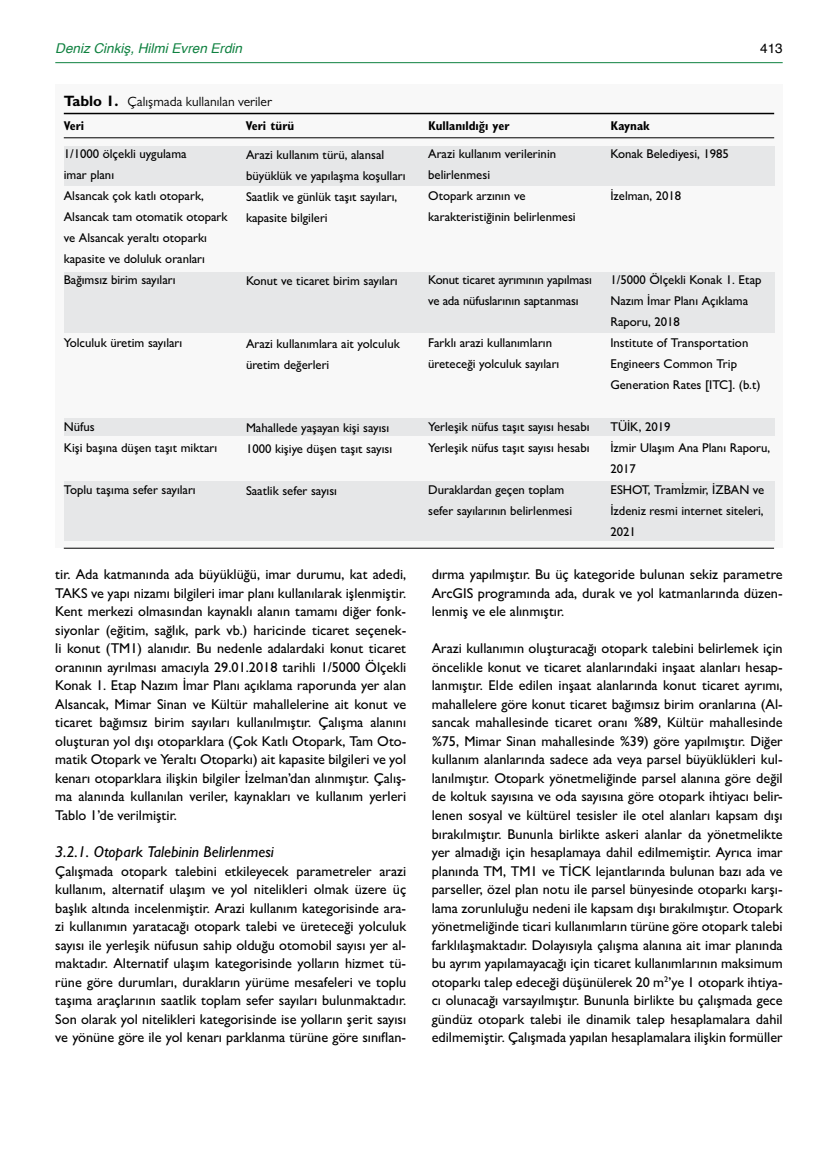
<style>
.page{position:relative;width:838px;height:1170px;background:#fff}
.page>*{position:absolute;margin:0;border:0;box-sizing:border-box;transform-origin:0 0}
.t1{font:italic 500 15.75px "Gill Sans MT Pro";color:#000}
.t2{font:500 14.25px/18.5px "Gill Sans MT Pro";color:#000;text-align:justify}
.t3{font:13.5px "Gill Sans MT Pro";color:#000}
.t4{font:italic 13.5px "Helvetica";color:#0f8140}
.t5{font:13.5px "Helvetica";color:#000}
.t6{font:500 12.75px/21px "Gill Sans MT Pro";color:#000}
.t7{font:700 condensed 12.75px "Gill Sans MT Pro";color:#000}
.s1{font-weight:700;font-size:15px}
</style>
<div class="page">
<hr style="left:55px;top:62px;width:727px;height:1px;background:#0f8140">
<div style="left:55px;top:85px;width:727px;height:463px;background:#f8f8f8"></div>
<div style="left:64px;top:418px;width:710px;height:17px;background:#e6e7e8"></div>
<div style="left:64px;top:481px;width:710px;height:59px;background:#e6e7e8"></div>
<div style="left:64px;top:272px;width:710px;height:60px;background:#e6e7e8"></div>
<div style="left:64px;top:146px;width:710px;height:40px;background:#e6e7e8"></div>
<hr style="left:64px;top:113px;width:710px;height:1px;background:#000">
<hr style="left:64px;top:137px;width:710px;height:1px;background:#000">
<hr style="left:64px;top:548px;width:710px;height:1px;background:#000">
<p class="t4" style="left:55px;top:37px;width:188px">Deniz Cinkiş, Hilmi Evren Erdin</p>
<p class="t5" style="left:760px;top:37px;width:24px">413</p>
<p class="t3" style="left:64px;top:94px;width:210px"><span class="s1">Tablo 1.</span> Çalışmada kullanılan veriler</p>
<p class="t7" style="left:64px;top:118px;width:22px">Veri</p>
<p class="t7" style="left:246px;top:118px;width:50px">Veri türü</p>
<p class="t7" style="left:428px;top:118px;width:82px">Kullanıldığı yer</p>
<p class="t7" style="left:611px;top:118px;width:40px">Kaynak</p>
<p class="t6" style="left:64px;top:143px;width:165px">1/1000 ölçekli uygulama<br>imar planı<br>Alsancak çok katlı otopark,<br>Alsancak tam otomatik otopark ve Alsancak yeraltı otoparkı kapasite ve doluluk oranları<br>Bağımsız birim sayıları</p>
<p class="t6" style="left:246px;top:144px;width:161px">Arazi kullanım türü, alansal büyüklük ve yapılaşma koşulları<br>Saatlik ve günlük taşıt sayıları, kapasite bilgileri</p>
<p class="t6" style="left:246px;top:270px;width:153px">Konut ve ticaret birim sayıları</p>
<p class="t6" style="left:64px;top:332px;width:120px">Yolculuk üretim sayıları</p>
<p class="t6" style="left:64px;top:416px;width:155px">Nüfus<br>Kişi başına düşen taşıt miktarı</p>
<p class="t6" style="left:64px;top:479px;width:133px">Toplu taşıma sefer sayıları</p>
<p class="t6" style="left:246px;top:333px;width:155px">Arazi kullanımlara ait yolculuk üretim değerleri</p>
<p class="t6" style="left:246px;top:417px;width:148px">Mahallede yaşayan kişi sayısı<br>1000 kişiye düşen taşıt sayısı</p>
<p class="t6" style="left:246px;top:480px;width:93px">Saatlik sefer sayısı</p>
<p class="t2" style="left:55px;top:565px;width:352px">tir. Ada katmanında ada büyüklüğü, imar durumu, kat adedi, TAKS ve yapı nizamı bilgileri imar planı kullanılarak işlenmiştir.<br>Kent merkezi olmasından kaynaklı alanın tamamı diğer fonk&shy;siyonlar (eğitim, sağlık, park vb.) haricinde ticaret seçenek&shy;li konut (TM1) alanıdır. Bu nedenle adalardaki konut ticaret oranının ayrılması amacıyla 29.01.2018 tarihli 1/5000 Ölçekli Konak 1. Etap Nazım İmar Planı açıklama raporunda yer alan Alsancak, Mimar Sinan ve Kültür mahallelerine ait konut ve ticaret bağımsız birim sayıları kullanılmıştır. Çalışma alanını oluşturan yol dışı otoparklara (Çok Katlı Otopark, Tam Oto&shy;matik Otopark ve Yeraltı Otoparkı) ait kapasite bilgileri ve yol kenarı otoparklara ilişkin bilgiler İzelman’dan alınmıştır. Çalış&shy;ma alanında kullanılan veriler, kaynakları ve kullanım yerleri Tablo 1’de verilmiştir.</p>
<p class="t1" style="left:55px;top:842px;width:220px">3.2.1. Otopark Talebinin Belirlenmesi</p>
<p class="t2" style="left:55px;top:861px;width:352px">Çalışmada otopark talebini etkileyecek parametreler arazi kullanım, alternatif ulaşım ve yol nitelikleri olmak üzere üç başlık altında incelenmiştir. Arazi kullanım kategorisinde ara&shy;zi kullanımın yaratacağı otopark talebi ve üreteceği yolculuk sayısı ile yerleşik nüfusun sahip olduğu otomobil sayısı yer al&shy;maktadır. Alternatif ulaşım kategorisinde yolların hizmet tü&shy;rüne göre durumları, durakların yürüme mesafeleri ve toplu taşıma araçlarının saatlik toplam sefer sayıları bulunmaktadır.<br>Son olarak yol nitelikleri kategorisinde ise yolların şerit sayısı ve yönüne göre ile yol kenarı parklanma türüne göre sınıflan-</p>
<p class="t6" style="left:428px;top:143px;width:149px">Arazi kullanım verilerinin belirlenmesi<br>Otopark arzının ve karakteristiğinin belirlenmesi</p>
<p class="t6" style="left:610px;top:143px;width:120px">Konak Belediyesi, 1985</p>
<p class="t6" style="left:610px;top:185px;width:72px">İzelman, 2018</p>
<p class="t6" style="left:428px;top:269px;width:165px">Konut ticaret ayrımının yapılması ve ada nüfuslarının saptanması</p>
<p class="t6" style="left:428px;top:332px;width:133px">Farklı arazi kullanımların üreteceği yolculuk sayıları</p>
<p class="t6" style="left:428px;top:416px;width:163px">Yerleşik nüfus taşıt sayısı hesabı<br>Yerleşik nüfus taşıt sayısı hesabı</p>
<p class="t6" style="left:428px;top:479px;width:145px">Duraklardan geçen toplam sefer sayılarının belirlenmesi</p>
<p class="t6" style="left:610px;top:269px;width:153px">1/5000 Ölçekli Konak 1. Etap<br>Nazım İmar Planı Açıklama<br>Raporu, 2018<br>Institute of Transportation<br>Engineers Common Trip<br>Generation Rates [ITC]. (b.t)</p>
<p class="t6" style="left:610px;top:416px;width:161px">TÜİK, 2019<br>İzmir Ulaşım Ana Planı Raporu,<br>2017<br>ESHOT, Tramİzmir, İZBAN ve<br>İzdeniz resmi internet siteleri,<br>2021</p>
<p class="t2" style="left:432px;top:565px;width:352px">dırma yapılmıştır. Bu üç kategoride bulunan sekiz parametre ArcGIS programında ada, durak ve yol katmanlarında düzen&shy;lenmiş ve ele alınmıştır.</p>
<p class="t2" style="left:432px;top:639px;width:352px">Arazi kullanımın oluşturacağı otopark talebini belirlemek için öncelikle konut ve ticaret alanlarındaki inşaat alanları hesap&shy;lanmıştır. Elde edilen inşaat alanlarında konut ticaret ayrımı, mahallelere göre konut ticaret bağımsız birim oranlarına (Al&shy;sancak mahallesinde ticaret oranı %89, Kültür mahallesinde %75, Mimar Sinan mahallesinde %39) göre yapılmıştır. Diğer kullanım alanlarında sadece ada veya parsel büyüklükleri kul&shy;lanılmıştır. Otopark yönetmeliğinde parsel alanına göre değil de koltuk sayısına ve oda sayısına göre otopark ihtiyacı belir&shy;lenen sosyal ve kültürel tesisler ile otel alanları kapsam dışı bırakılmıştır. Bununla birlikte askeri alanlar da yönetmelikte yer almadığı için hesaplamaya dahil edilmemiştir. Ayrıca imar planında TM, TM1 ve TİCK lejantlarında bulunan bazı ada ve parseller, özel plan notu ile parsel bünyesinde otoparkı karşı&shy;lama zorunluluğu nedeni ile kapsam dışı bırakılmıştır. Otopark yönetmeliğinde ticari kullanımların türüne göre otopark talebi farklılaşmaktadır. Dolayısıyla çalışma alanına ait imar planında bu ayrım yapılamayacağı için ticaret kullanımlarının maksimum otoparkı talep edeceği düşünülerek 20 m<sup>2</sup>’ye 1 otopark ihtiya&shy;cı olunacağı varsayılmıştır. Bununla birlikte bu çalışmada gece gündüz otopark talebi ile dinamik talep hesaplamalara dahil edilmemiştir. Çalışmada yapılan hesaplamalara ilişkin formüller</p>
</div>
